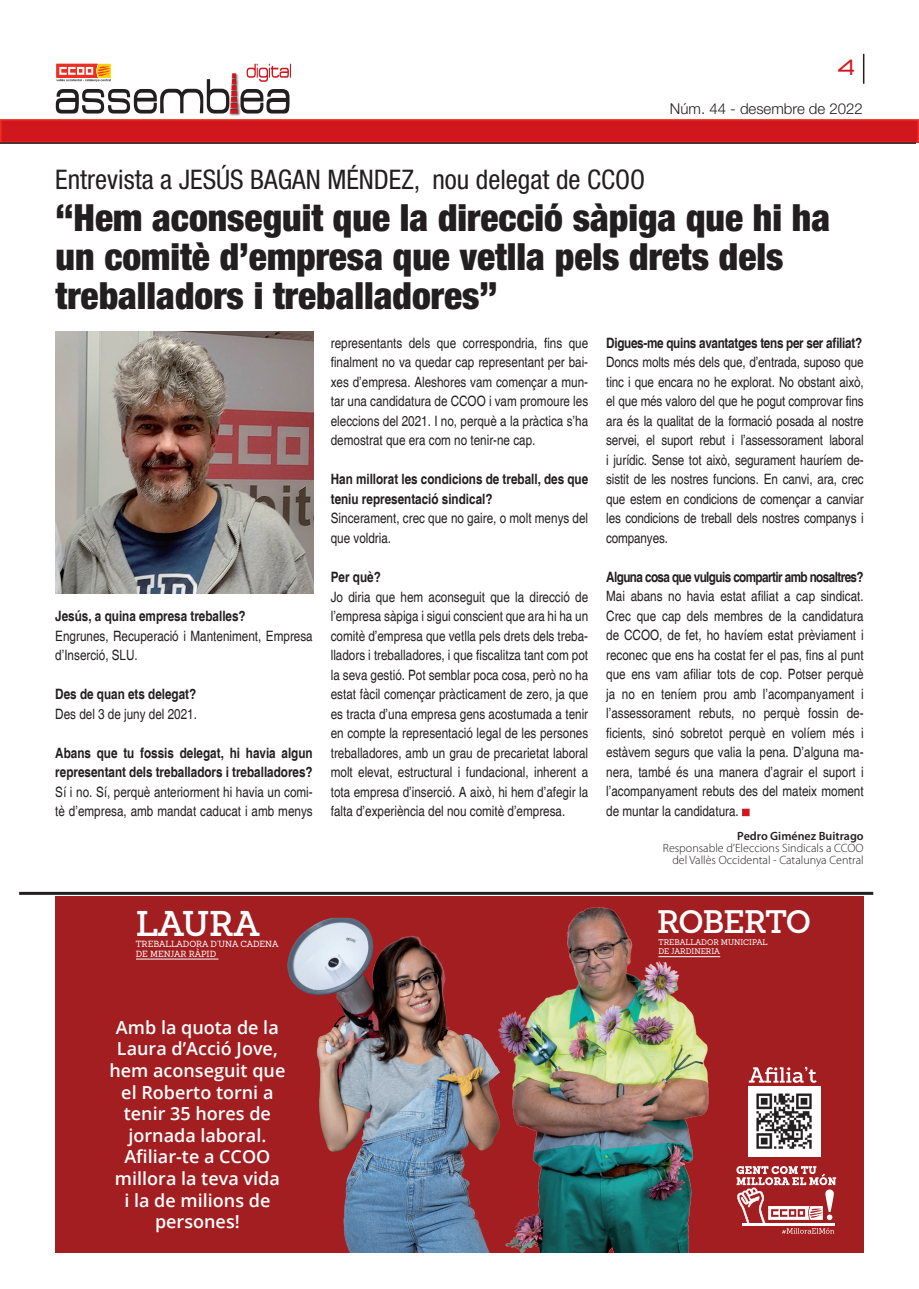
<style>
.page{position:relative;width:919px;height:1289px;background:#fff}
.page>*{position:absolute;margin:0;border:0;box-sizing:border-box;transform-origin:0 0}
.t1{font:900 condensed 37.5px/39px "Helvetica Neue";color:#231f20}
.t2{font:600 34.95px "Sanchez";color:#fff}
.t3{font:600 31.65px "Sanchez";letter-spacing:-.03em;color:#fff}
.t4{font:condensed 27px "Helvetica Neue";color:#231f20}
.t5{font:24px "Acens";color:#d2161e}
.t6{font:600 18px/21.6px "Open Sans";color:#fff;text-align:center}
.t7{font:300 15px "Helvetica Neue";color:#231f20}
.t8{font:condensed 14.25px/19.5px "Helvetica";color:#231f20;text-align:justify}
.t9{font:700 condensed 14.25px/19.5px "Helvetica";color:#231f20}
.t10{font:700 condensed 14.25px "Helvetica";letter-spacing:-.02em;color:#231f20}
.t11{font:700 condensed 14.25px "Helvetica";letter-spacing:-.04em;color:#231f20}
.t12{font:300 12px/12px "Myriad Pro";color:#231f20;text-align:right}
.t13{font:600 12px "Myriad Pro";color:#231f20}
.t14{font:8.7px/10.5px "Sanchez";color:#fff}
.t15{font:7.95px/9.4px "Sanchez";color:#fff}
</style>
<div class="page">
<div style="left:228px;top:108px;width:13px;height:8px;background:#231f20;opacity:.75"></div>
<svg style="left:56px;top:64px;width:235px;height:49px"></svg>
<hr style="left:862px;top:54px;width:2px;height:30px;background:#231f20">
<div style="left:1px;top:120px;width:917px;height:22px;background:#d2161e"></div>
<div style="left:0;top:119px;width:918px;height:24px;border:2px solid #ee2e22"></div>
<hr style="left:0;top:142px;width:915px;height:2px;background:#231f20">
<svg style="left:742px;top:808px;width:7px;height:8px"></svg>
<img style="left:56px;top:331px;width:257px;height:262px">
<div style="left:56px;top:896px;width:807px;height:390px;background:#a21e20"></div>
<svg style="left:736px;top:1166px;width:100px;height:67px"></svg>
<img style="left:380px;top:894px;width:337px;height:359px">
<img style="left:287px;top:917px;width:76px;height:299px">
<hr style="left:658px;top:956px;width:62px;height:1px;background:#fff">
<hr style="left:136px;top:958px;width:82px;height:1px;background:#fff">
<div style="left:39px;top:1253px;width:854px;height:35px;background:#fff"></div>
<div style="left:747px;top:1085px;width:73px;height:71px;background:#fff"></div>
<img style="left:756px;top:1093px;width:56px;height:56px">
<svg style="left:748px;top:1066px;width:68px;height:16px"></svg>
<hr style="left:19px;top:891px;width:854px;height:3px;background:#231f20">
<h3 class="t5" style="left:838px;top:55px;width:18px">4</h3>
<h3 class="t4" style="left:55px;top:164px;width:591px">Entrevista a JESÚS BAGAN MÉNDEZ, nou delegat de CCOO</h3>
<p class="t7" style="left:670px;top:99px;width:194px">Núm. 44 - desembre de 2022</p>
<h1 class="t1" style="left:56px;top:197px;width:776px">“Hem aconseguit que la direcció sàpiga que hi ha un comitè d’empresa que vetlla pels drets dels treballadors i treballadores”</h1>
<p class="t9" style="left:55px;top:606px;width:192px">Jesús, a quina empresa treballes?</p>
<p class="t8" style="left:55px;top:626px;width:259px">Engrunes, Recuperació i Manteniment, Empresa d’Inserció, SLU.</p>
<p class="t9" style="left:55px;top:684px;width:142px">Des de quan ets delegat?</p>
<p class="t8" style="left:55px;top:704px;width:143px">Des del 3 de juny del 2021.</p>
<p class="t9" style="left:55px;top:743px;width:259px">Abans que tu fossis delegat, hi havia algun representant dels treballadors i treballadores?</p>
<p class="t8" style="left:55px;top:782px;width:259px">Sí i no. Sí, perquè anteriorment hi havia un comi&shy;tè d’empresa, amb mandat caducat i amb menys</p>
<h2 class="t2" style="left:136px;top:900px;width:125px">LAURA</h2>
<p class="t14" style="left:136px;top:938px;width:144px">TREBALLADORA D’UNA CADENA<br>DE MENJAR RÀPID</p>
<p class="t8" style="left:331px;top:333px;width:259px">representants dels que correspondria, fins que finalment no va quedar cap representant per bai&shy;xes d’empresa. Aleshores vam començar a mun&shy;tar una candidatura de CCOO i vam promoure les eleccions del 2021. I no, perquè a la pràctica s’ha demostrat que era com no tenir-ne cap.</p>
<p class="t9" style="left:331px;top:470px;width:259px">Han millorat les condicions de treball, des que teniu representació sindical?</p>
<p class="t8" style="left:331px;top:509px;width:259px">Sincerament, crec que no gaire, o molt menys del que voldria.</p>
<p class="t9" style="left:331px;top:567px;width:52px">Per què?</p>
<p class="t8" style="left:331px;top:587px;width:259px">Jo diria que hem aconseguit que la direcció de l’empresa sàpiga i sigui conscient que ara hi ha un comitè d’empresa que vetlla pels drets dels treba&shy;lladors i treballadores, i que fiscalitza tant com pot la seva gestió. Pot semblar poca cosa, però no ha estat fàcil començar pràcticament de zero, ja que es tracta d’una empresa gens acostumada a tenir en compte la representació legal de les persones treballadores, amb un grau de precarietat laboral molt elevat, estructural i fundacional, inherent a tota empresa d’inserció. A això, hi hem d’afegir la falta d’experiència del nou comitè d’empresa.</p>
<p class="t10" style="left:606px;top:334px;width:257px">Digues-me quins avantatges tens per ser afiliat?</p>
<p class="t8" style="left:606px;top:353px;width:259px">Doncs molts més dels que, d’entrada, suposo que tinc i que encara no he explorat. No obstant això, el que més valoro del que he pogut comprovar fins ara és la qualitat de la formació posada al nostre servei, el suport rebut i l’assessorament laboral i jurídic. Sense tot això, segurament hauríem de&shy;sistit de les nostres funcions. En canvi, ara, crec que estem en condicions de començar a canviar les condicions de treball dels nostres companys i companyes.</p>
<p class="t11" style="left:606px;top:568px;width:259px">Alguna cosa que vulguis compartir amb nosaltres?</p>
<p class="t8" style="left:606px;top:586px;width:259px">Mai abans no havia estat afiliat a cap sindicat.<br>Crec que cap dels membres de la candidatura de CCOO, de fet, ho havíem estat prèviament i reconec que ens ha costat fer el pas, fins al punt que ens vam afiliar tots de cop. Potser perquè ja no en teníem prou amb l’acompanyament i l’assessorament rebuts, no perquè fossin de&shy;ficients, sinó sobretot perquè en volíem més i estàvem segurs que valia la pena. D’alguna ma&shy;nera, també és una manera d’agrair el suport i l’acompanyament rebuts des del mateix moment de muntar la candidatura.</p>
<p class="t13" style="left:737px;top:828px;width:128px">Pedro Giménez Buitrago</p>
<p class="t12" style="left:662px;top:841px;width:202px">Responsable d’Eleccions Sindicals a CCOO del Vallès Occidental - Catalunya Central</p>
<h3 class="t3" style="left:657px;top:901px;width:155px">ROBERTO</h3>
<p class="t15" style="left:658px;top:937px;width:110px">TREBALLADOR MUNICIPAL<br>DE JARDINERIA</p>
<p class="t6" style="left:109px;top:1016px;width:177px">Amb la quota de la<br>Laura d’Acció Jove, hem aconseguit que el Roberto torni a tenir 35 hores de jornada laboral.<br>Afiliar-te a CCOO millora la teva vida<br>i la de milions de persones!</p>
</div>
